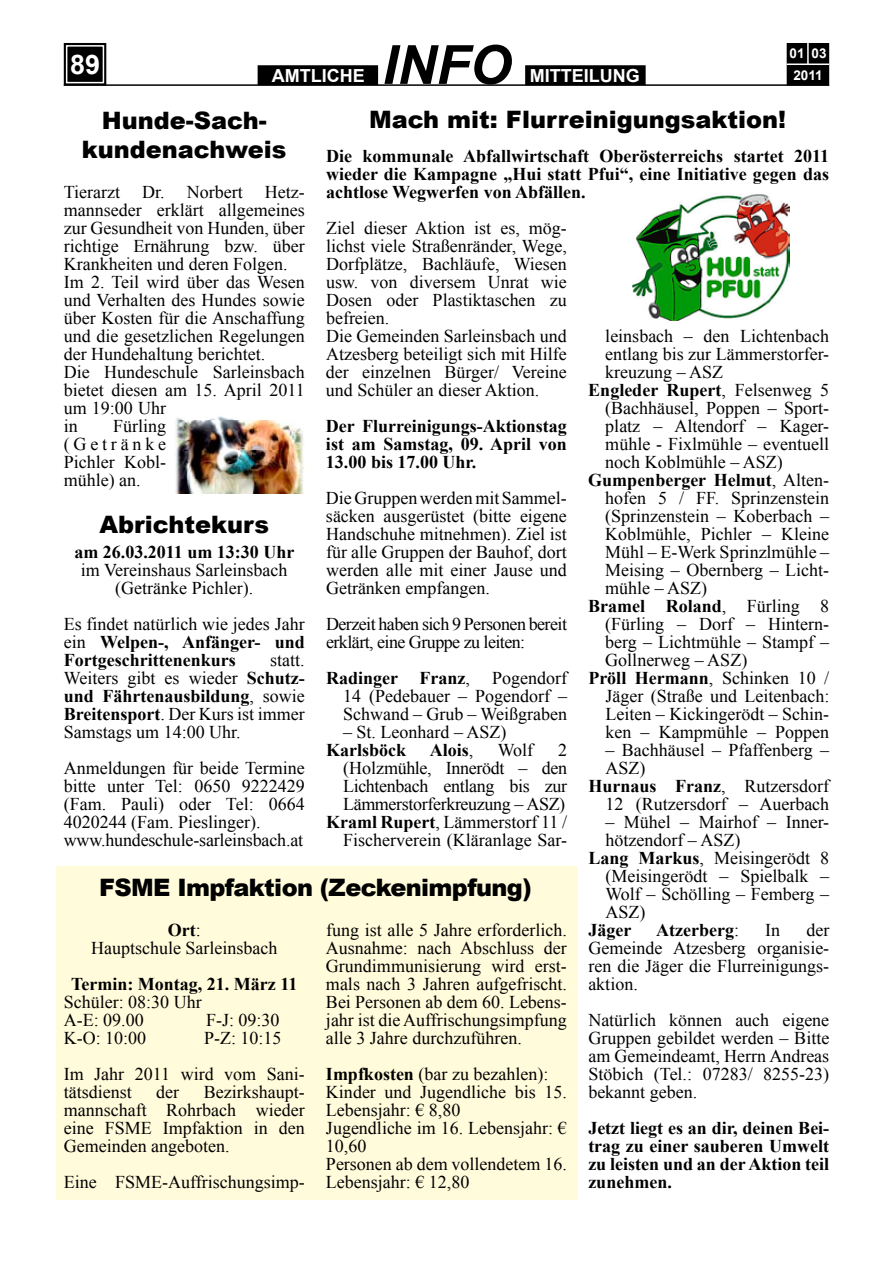
<style>
.page{position:relative;width:893px;height:1263px;background:#fff}
.page>*{position:absolute;margin:0;border:0;box-sizing:border-box;transform-origin:0 0}
.t1{font:italic 700 54px "Arial";color:#000}
.t2{font:700 27px "Arial";color:#fff}
.t3{font:900 24px/28.8px "Arial";color:#000;text-align:center}
.t4{font:900 24px "Arial";letter-spacing:-.025em;color:#000}
.t5{font:18px/18px "Times New Roman";color:#000;text-align:justify}
.t6{font:700 18px/18px "Times New Roman";color:#000;text-align:justify}
.t7{font:18px/18px "Times New Roman";letter-spacing:-.02em;color:#000;text-align:right}
.t8{font:18px/18px "Times New Roman";letter-spacing:-.03em;color:#000}
.t9{font:700 18px "Arial";color:#fff}
.t10{font:700 13.5px/22px "Arial";color:#fff}
.s1{font-weight:700}
.s2{font-weight:400}
</style>
<div class="page">
<div style="left:56px;top:866px;width:522px;height:333px;background:#fffbdb"></div>
<div style="left:65px;top:44px;width:41px;height:41px;background:#000"></div>
<div style="left:64px;top:43px;width:42px;height:42px;border:2px solid #000"></div>
<div style="left:66px;top:45px;width:38px;height:38px;border:2px solid #fff"></div>
<hr style="left:64px;top:84px;width:765px;height:2px;background:#000">
<div style="left:526px;top:66px;width:119px;height:18px;background:#000"></div>
<div style="left:525px;top:65px;width:121px;height:20px;border:2px solid #000"></div>
<div style="left:258px;top:66px;width:119px;height:18px;background:#000"></div>
<div style="left:258px;top:65px;width:120px;height:20px;border:2px solid #000"></div>
<div style="left:787px;top:44px;width:41px;height:41px;background:#000"></div>
<div style="left:787px;top:43px;width:42px;height:43px;border:2px solid #000"></div>
<hr style="left:807px;top:43px;width:2px;height:21px;background:#fff">
<hr style="left:787px;top:64px;width:42px;height:1px;background:#fff">
<img style="left:175px;top:416px;width:130px;height:77px">
<img style="left:632px;top:194px;width:157px;height:126px">
<h2 class="t2" style="left:70px;top:47px;width:32px">89</h2>
<h1 class="t1" style="left:383px;top:29px;width:131px">INFO</h1>
<p class="t10" style="left:790px;top:43px;width:38px">01 03<br>2011</p>
<p class="t9" style="left:272px;top:64px;width:94px">AMTLICHE</p>
<p class="t9" style="left:530px;top:64px;width:111px">MITTEILUNG</p>
<h3 class="t3" style="left:369px;top:105px;width:419px">Mach mit: Flurreinigungsaktion!</h3>
<p class="t6" style="left:326px;top:147px;width:505px">Die kommunale Abfallwirtschaft Oberösterreichs startet 2011 wieder die Kampagne „Hui statt Pfui“, eine Initiative gegen das achtlose Wegwerfen von Abfällen.</p>
<h3 class="t3" style="left:82px;top:105px;width:206px">Hunde-Sach&shy;kundenachweis</h3>
<p class="t5" style="left:64px;top:183px;width:243px;text-align:left">Tierarzt Dr. Norbert Hetz&shy;mannseder erklärt allgemeines zur Gesundheit von Hunden, über richtige Ernährung bzw. über<br>Krankheiten und deren Folgen.<br>Im 2. Teil wird über das Wesen und Verhalten des Hundes sowie über Kosten für die Anschaffung und die gesetzlichen Regelungen der Hundehaltung berichtet.<br>Die Hundeschule Sarleinsbach bietet diesen am 15. April 2011 um 19:00 Uhr<br>in</p>
<p class="t5" style="left:326px;top:219px;width:242px;text-align:left">Ziel dieser Aktion ist es, mög&shy;lichst viele Straßenränder, Wege,<br>Dorfplätze, Bachläufe, Wiesen usw. von diversem Unrat wie<br>Dosen oder Plastiktaschen zu befreien.<br>Die Gemeinden Sarleinsbach und<br>Atzesberg beteiligt sich mit Hilfe der einzelnen Bürger/ Vereine und Schüler an dieser Aktion.</p>
<p class="t6" style="left:326px;top:417px;width:242px">Der Flurreinigungs-Aktionstag ist am Samstag, 09. April von 13.00 bis 17.00 Uhr.</p>
<p class="t5" style="left:326px;top:489px;width:242px">Die Gruppen werden mit Sammel&shy;säcken ausgerüstet (bitte eigene Handschuhe mitnehmen). Ziel ist für alle Gruppen der Bauhof, dort werden alle mit einer Jause und Getränken empfangen.</p>
<p class="t8" style="left:326px;top:615px;width:243px">Derzeit haben sich 9 Personen bereit erklärt, eine Gruppe zu leiten:</p>
<p class="t5" style="left:343px;top:669px;width:225px;text-indent:-17px"><span class="s1">Radinger Franz</span>, Pogendorf 14 (Pedebauer – Pogendorf – Schwand – Grub – Weißgraben</p>
<p class="t5" style="left:343px;top:723px;width:165px">– St. Leonhard – ASZ)</p>
<p class="t6" style="left:326px;top:741px;width:82px">Karlsböck</p>
<p class="t6" style="left:430px;top:741px;width:45px">Alois<span class="s2">,</span></p>
<p class="t5" style="left:498px;top:741px;width:37px">Wolf</p>
<p class="t5" style="left:605px;top:327px;width:225px">leinsbach – den Lichtenbach</p>
<p class="t5" style="left:605px;top:345px;width:225px">entlang bis zur Lämmerstorfer-</p>
<p class="t5" style="left:605px;top:363px;width:119px">kreuzung – ASZ</p>
<p class="t6" style="left:588px;top:381px;width:242px">Engleder Rupert<span class="s2">, Felsenweg 5</span></p>
<p class="t5" style="left:605px;top:399px;width:225px">(Bachhäusel, Poppen – Sport-</p>
<p class="t5" style="left:605px;top:417px;width:225px">platz – Altendorf – Kager-</p>
<p class="t5" style="left:605px;top:435px;width:225px">mühle - Fixlmühle – eventuell</p>
<p class="t5" style="left:605px;top:453px;width:179px">noch Koblmühle – ASZ)</p>
<p class="t6" style="left:588px;top:471px;width:242px">Gumpenberger Helmut<span class="s2">, Alten-</span></p>
<p class="t5" style="left:605px;top:489px;width:225px">hofen 5 / FF. Sprinzenstein</p>
<p class="t5" style="left:605px;top:507px;width:225px">(Sprinzenstein – Koberbach –</p>
<p class="t5" style="left:605px;top:525px;width:225px">Koblmühle, Pichler – Kleine</p>
<p class="t5" style="left:605px;top:543px;width:225px">Mühl – E-Werk Sprinzlmühle –</p>
<p class="t5" style="left:605px;top:561px;width:225px">Meising – Obernberg – Licht-</p>
<p class="t5" style="left:605px;top:579px;width:103px">mühle – ASZ)</p>
<p class="t6" style="left:588px;top:597px;width:242px">Bramel Roland<span class="s2">, Fürling 8</span></p>
<p class="t5" style="left:605px;top:615px;width:225px">(Fürling – Dorf – Hintern-</p>
<p class="t5" style="left:605px;top:633px;width:225px">berg – Lichtmühle – Stampf –</p>
<p class="t5" style="left:605px;top:651px;width:143px">Gollnerweg – ASZ)</p>
<p class="t6" style="left:588px;top:669px;width:242px">Pröll Hermann<span class="s2">, Schinken 10 /</span></p>
<p class="t5" style="left:605px;top:687px;width:225px">Jäger (Straße und Leitenbach:</p>
<p class="t5" style="left:605px;top:705px;width:225px">Leiten – Kickingerödt – Schin-</p>
<p class="t5" style="left:605px;top:723px;width:225px">ken – Kampmühle – Poppen</p>
<p class="t5" style="left:605px;top:741px;width:225px">– Bachhäusel – Pfaffenberg –</p>
<p class="t5" style="left:605px;top:759px;width:41px">ASZ)</p>
<p class="t6" style="left:588px;top:777px;width:242px">Hurnaus Franz<span class="s2">, Rutzersdorf</span></p>
<p class="t5" style="left:605px;top:795px;width:225px">12 (Rutzersdorf – Auerbach</p>
<p class="t5" style="left:605px;top:813px;width:225px">– Mühel – Mairhof – Inner-</p>
<p class="t5" style="left:605px;top:831px;width:136px">hötzendorf – ASZ)</p>
<p class="t5" style="left:588px;top:849px;width:242px"><span class="s1">Lang Markus</span>, Meisingerödt 8</p>
<p class="t5" style="left:605px;top:867px;width:225px">(Meisingerödt – Spielbalk –</p>
<p class="t5" style="left:605px;top:885px;width:225px">Wolf – Schölling – Femberg –</p>
<p class="t5" style="left:605px;top:903px;width:41px">ASZ)</p>
<p class="t6" style="left:588px;top:921px;width:44px">Jäger</p>
<p class="t6" style="left:656px;top:921px;width:84px">Atzerberg<span class="s2">:</span></p>
<p class="t5" style="left:765px;top:921px;width:16px">In</p>
<p class="t5" style="left:64px;top:417px;width:104px;text-indent:49px">Fürling (Getränke Pichler Kobl&shy;mühle) an.</p>
<h3 class="t3" style="left:99px;top:509px;width:171px">Abrichtekurs</h3>
<p class="t6" style="left:74px;top:543px;width:221px">am 26.03.2011 um 13:30 Uhr</p>
<p class="t5" style="left:81px;top:561px;width:208px;text-align:center">im Vereinshaus Sarleinsbach (Getränke Pichler).</p>
<p class="t6" style="left:64px;top:615px;width:242px"><span class="s2">Es findet natürlich wie jedes Jahr ein</span> Welpen-, Anfänger- und Fortgeschrittenenkurs</p>
<p class="t5" style="left:64px;top:651px;width:242px;text-indent:206px">statt.<br>Weiters gibt es wieder <span class="s1">Schutz&shy;und Fährtenausbildung</span>, sowie <span class="s1">Breitensport</span>. Der Kurs ist immer Samstags um 14:00 Uhr.</p>
<p class="t5" style="left:64px;top:759px;width:242px;text-align:left">Anmeldungen für beide Termine bitte unter Tel: 0650 9222429 (Fam. Pauli) oder Tel: 0664<br>4020244 (Fam. Pieslinger). www.hundeschule-sarleinsbach.at</p>
<p class="t7" style="left:326px;top:741px;width:242px">2<br>(Holzmühle, Innerödt – den<br>Lichtenbach entlang bis zur<br>Lämmerstorferkreuzung – ASZ)<br><span class="s1">Kraml Rupert</span>, Lämmerstorf 11 /<br>Fischerverein (Kläranlage Sar-</p>
<h3 class="t4" style="left:99px;top:870px;width:434px">FSME Impfaktion (Zeckenimpfung)</h3>
<p class="t5" style="left:326px;top:921px;width:242px">fung ist alle 5 Jahre erforderlich.<br>Ausnahme: nach Abschluss der Grundimmunisierung wird erst&shy;mals nach 3 Jahren aufgefrischt.<br>Bei Personen ab dem 60. Lebens&shy;jahr ist die Auffrischungsimpfung alle 3 Jahre durchzuführen.</p>
<p class="t5" style="left:326px;top:1065px;width:242px;text-align:left"><span class="s1">Impfkosten</span> (bar zu bezahlen):<br>Kinder und Jugendliche bis 15.<br>Lebensjahr: € 8,80<br>Jugendliche im 16. Lebensjahr: €<br>10,60<br>Personen ab dem vollendetem 16.<br>Lebensjahr: € 12,80</p>
<p class="t5" style="left:588px;top:921px;width:242px;text-indent:218px">der Gemeinde Atzesberg organisie&shy;ren die Jäger die Flurreinigungs&shy;aktion.</p>
<p class="t5" style="left:588px;top:1011px;width:242px">Natürlich können auch eigene Gruppen gebildet werden – Bitte am Gemeindeamt, Herrn Andreas Stöbich (Tel.: 07283/ 8255-23) bekannt geben.</p>
<p class="t6" style="left:588px;top:1119px;width:242px">Jetzt liegt es an dir, deinen Bei&shy;trag zu einer sauberen Umwelt zu leisten und an der Aktion teil zunehmen.</p>
<p class="t5" style="left:91px;top:921px;width:188px;text-align:center"><span class="s1">Ort</span>:<br>Hauptschule Sarleinsbach</p>
<p class="t6" style="left:71px;top:975px;width:228px">Termin: Montag, 21. März 11</p>
<p class="t5" style="left:64px;top:993px;width:139px">Schüler: 08:30 Uhr<br>A-E: 09.00</p>
<p class="t5" style="left:206px;top:1011px;width:75px">F-J: 09:30</p>
<p class="t5" style="left:64px;top:1029px;width:84px">K-O: 10:00</p>
<p class="t5" style="left:64px;top:1020px;width:242px;line-height:36px;text-indent:140px">P-Z: 10:15<br>Im Jahr 2011 wird vom Sani-</p>
<p class="t5" style="left:64px;top:1083px;width:70px">tätsdienst</p>
<p class="t5" style="left:156px;top:1083px;width:24px">der</p>
<p class="t5" style="left:64px;top:1083px;width:242px;text-indent:140px">Bezirkshaupt&shy;mannschaft Rohrbach wieder eine FSME Impfaktion in den Gemeinden angeboten.</p>
<p class="t5" style="left:64px;top:1173px;width:242px">Eine FSME-Auffrischungsimp-</p>
</div>
